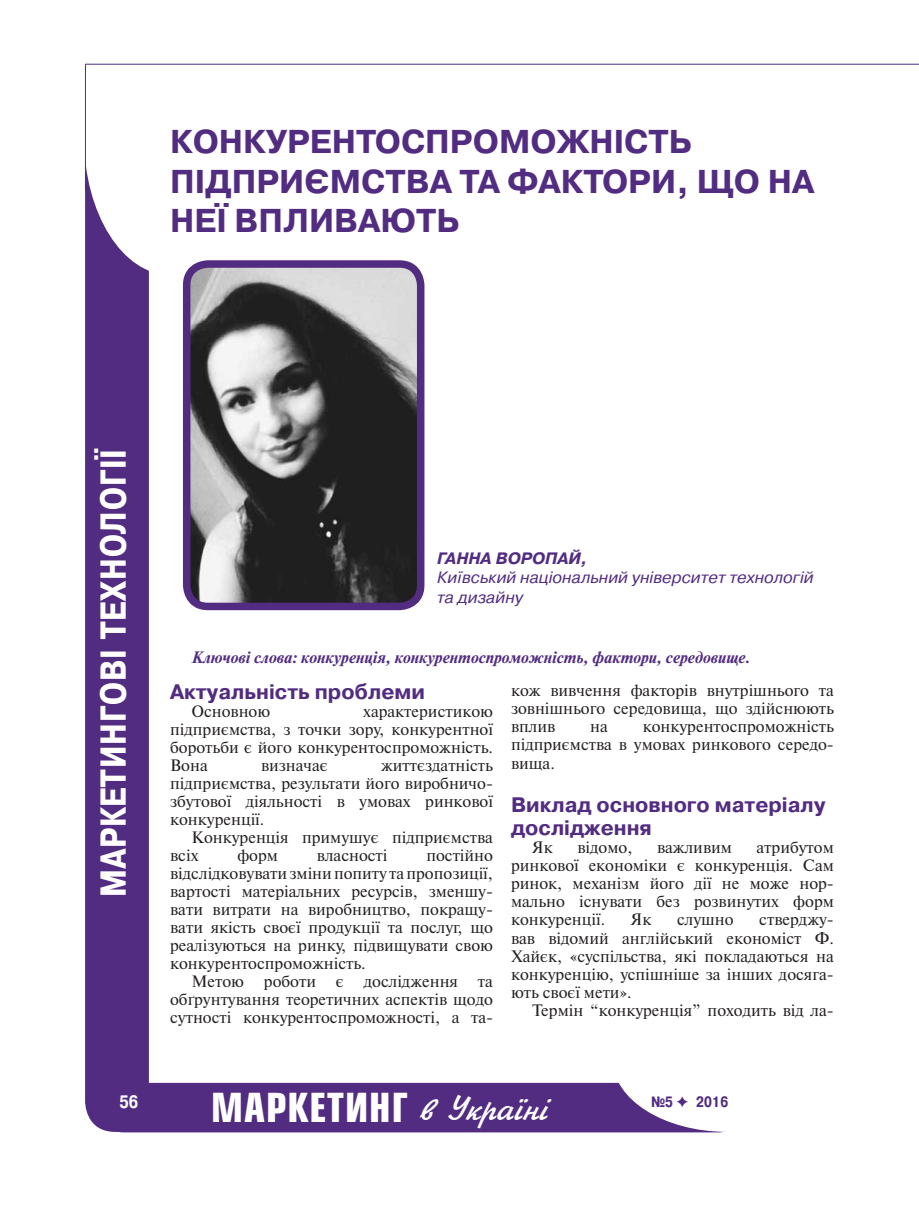
<style>
.page{position:relative;width:919px;height:1217px;background:#fff}
.page>*{position:absolute;margin:0;border:0;box-sizing:border-box;transform-origin:0 0}
.t1{font:700 39px "Europe Cond";letter-spacing:.025em;color:#fff}
.t2{font:700 36px "Pragmatica Cond C";letter-spacing:.025em;color:#fff}
.t3{font:700 33px "Pragmatica C";color:#522c81}
.t4{font:700 21px/23.1px "Pragmatica C";color:#522c81}
.t5{font:700 18px "Pragmatica Cond C";color:#fff}
.t6{font:16.5px/18px "Newton C";color:#231f20;text-align:justify}
.t7{font:italic 700 16.5px "Newton C";color:#522c81}
.t8{font:italic 16.5px/19.8px "Pragmatica C";color:#522c81}
.t9{font:italic 700 16.5px "Pragmatica C";color:#522c81}
.t10{font:700 15px "Pragmatica Cond C";color:#522c81}
.s1{font-family:"Jikharev";font-weight:400;font-size:36px}
.s2{font-family:"Dixieland";font-weight:400}
</style>
<div class="page">
<div style="left:85px;top:111px;width:64px;height:1020px;background:#522c81;border-radius:30px"></div>
<div style="left:84px;top:0;width:173px;height:275px;background:#fff;border-radius:50%"></div>
<div style="left:101px;top:1082px;width:640px;height:50px;background:#522c81;border-radius:22px"></div>
<div style="left:612px;top:986px;width:230px;height:145px;background:#fff;border-radius:50%"></div>
<hr style="left:85px;top:64px;width:833px;height:1px;background:#522c81">
<hr style="left:85px;top:64px;width:1px;height:127px;background:#522c81">
<img style="left:192px;top:269px;width:223px;height:332px">
<div style="left:183px;top:260px;width:241px;height:350px;border:8px solid #522c81;border-radius:21px"></div>
<h3 class="t3" style="left:170px;top:124px;width:25px">КОНК</h3>
<h3 class="t3" style="left:266px;top:124px;width:46px">УРЕНТОСПРО</h3>
<h3 class="t3" style="left:499px;top:124px;width:56px">МОЖНІСТЬ</h3>
<h3 class="t3" style="left:170px;top:164px;width:23px">ПІДПРИ</h3>
<h3 class="t3" style="left:304px;top:164px;width:81px">ЄМСТВА</h3>
<h3 class="t3" style="left:459px;top:164px;width:103px">ТА ФАКТОРИ</h3>
<h3 class="t3" style="left:676px;top:164px;width:115px">, ЩО НА</h3>
<h3 class="t3" style="left:170px;top:203px;width:90px">НЕЇ ВПЛИВАЮТЬ</h3>
<h2 class="t2" style="left:93px;top:896px;width:450px;rotate:-90deg">МАРКЕТИНГОВІ ТЕХНОЛОГІЇ</h2>
<p class="t9" style="left:437px;top:548px;width:152px">Ганна Воропай,</p>
<p class="t8" style="left:437px;top:568px;width:378px">Київський національний університет технологій та дизайну</p>
<p class="t7" style="left:191px;top:648px;width:560px">Ключові слова: конкуренція, конкурентоспроможність, фактори, середовище.</p>
<p class="t4" style="left:170px;top:680px;width:256px">Актуальність проблеми</p>
<p class="t6" style="left:191px;top:702px;width:80px">Основною</p>
<p class="t6" style="left:170px;top:702px;width:324px;text-indent:193px">характеристикою підприємства, з точки зору, конкурентної боротьби є його конкурентоспроможність.<br>Вона</p>
<p class="t6" style="left:170px;top:756px;width:324px;text-indent:211px">життєздатність підприємства, результати його виробничо&shy;збутової діяльності в умовах ринкової конкуренції.</p>
<p class="t6" style="left:170px;top:828px;width:324px;text-indent:21px">Конкуренція примушує підприємства всіх</p>
<p class="t6" style="left:261px;top:756px;width:68px">визначає</p>
<p class="t6" style="left:237px;top:846px;width:42px">форм</p>
<p class="t6" style="left:317px;top:846px;width:72px">власності</p>
<p class="t6" style="left:170px;top:846px;width:324px;text-indent:256px">постійно відслідковувати зміни попиту та пропозиції, вартості матеріальних ресурсів, зменшу&shy;вати витрати на виробництво, покращу&shy;вати якість своєї продукції та послуг, що реалізуються на ринку, підвищувати свою конкурентоспроможність.</p>
<p class="t6" style="left:170px;top:972px;width:324px;text-indent:21px">Метою роботи є дослідження та обґрунтування теоретичних аспектів щодо сутності конкурентоспроможності, а та-</p>
<p class="t6" style="left:511px;top:680px;width:324px">кож вивчення факторів внутрішнього та зовнішнього середовища, що здійснюють вплив</p>
<p class="t6" style="left:511px;top:716px;width:324px;text-align:right">конкурентоспроможність<br>підприємства в умовах ринкового середо-</p>
<p class="t6" style="left:511px;top:754px;width:45px">вища.</p>
<p class="t4" style="left:511px;top:793px;width:316px">Виклад основного матеріалу дослідження</p>
<p class="t6" style="left:532px;top:838px;width:22px">Як</p>
<p class="t6" style="left:577px;top:838px;width:56px">відомо,</p>
<p class="t6" style="left:657px;top:838px;width:76px">важливим</p>
<p class="t6" style="left:590px;top:716px;width:19px">на</p>
<p class="t6" style="left:511px;top:838px;width:324px;text-indent:245px">атрибутом ринкової економіки є конкуренція. Сам ринок, механізм його дії не може нор&shy;мально існувати без розвинутих форм конкуренції.</p>
<p class="t6" style="left:631px;top:910px;width:22px">Як</p>
<p class="t6" style="left:677px;top:910px;width:58px">слушно</p>
<p class="t6" style="left:511px;top:910px;width:324px;text-indent:248px">стверджу&shy;вав відомий англійський економіст Ф.<br>Хайєк, «суспільства, які покладаються на конкуренцію, успішніше за інших досяга&shy;ють своєї мети».</p>
<p class="t6" style="left:532px;top:1000px;width:303px">Термін “конкуренція” походить від ла-</p>
<h1 class="t1" style="left:211px;top:1081px;width:337px">МАРКЕТИНГ <span class="s1">в Україні</span></h1>
<p class="t5" style="left:119px;top:1090px;width:20px">56</p>
<p class="t10" style="left:651px;top:1092px;width:79px">№5 <span class="s2">F</span> 2016</p>
</div>
